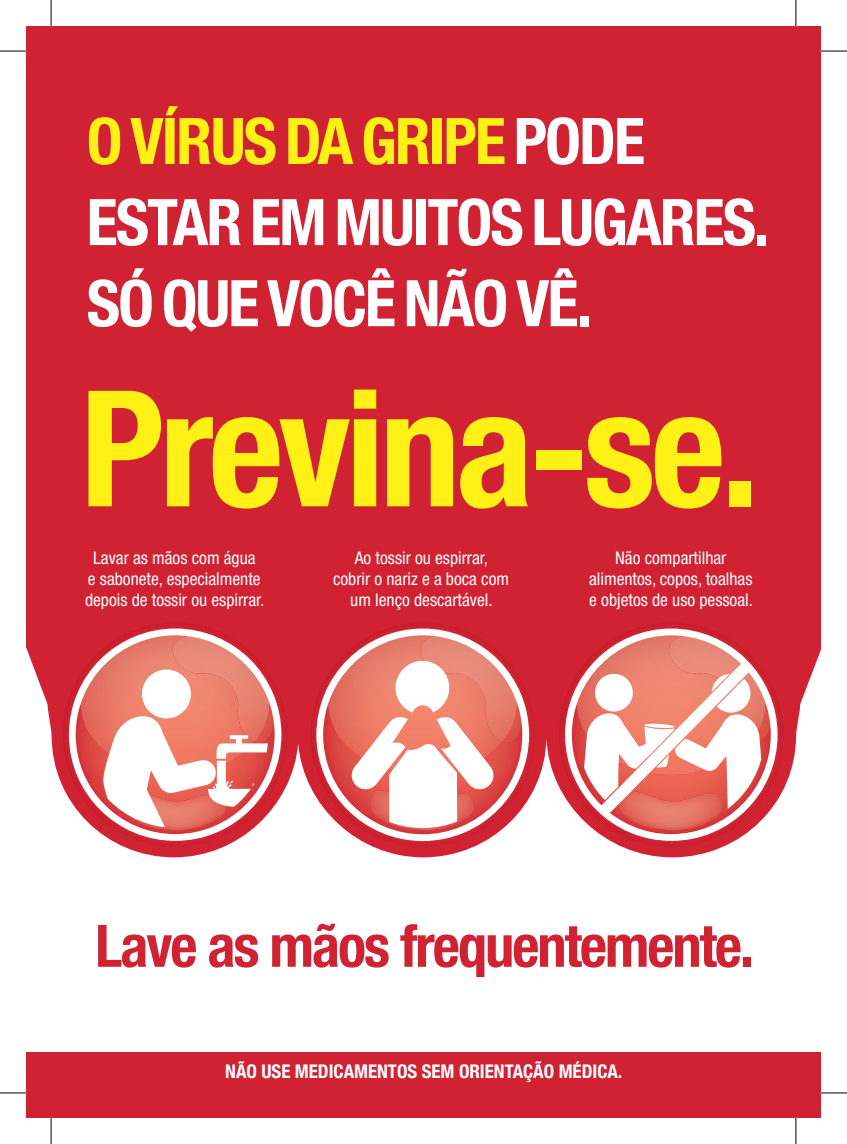
<style>
.page{position:relative;width:847px;height:1144px;background:#fff}
.page>*{position:absolute;margin:0;border:0;box-sizing:border-box;transform-origin:0 0}
.t1{font:700 condensed 161.7px "Helvetica Neue";color:#fff116}
.t2{font:700 condensed 64.4px/81px "Helvetica Neue";letter-spacing:-.03em;color:#fff}
.t3{font:700 condensed 58.45px "Helvetica Neue";letter-spacing:-.035em;color:#d12233}
.t4{font:700 condensed 18.72px "Helvetica Neue";color:#fff}
.t5{font:condensed 17.5px/21px "Helvetica Neue";color:#fff;text-align:center}
.s1{color:#fff116}
</style>
<div class="page">
<div style="left:26px;top:26px;width:794px;height:831px;background:#d12233"></div>
<div style="left:26px;top:1053px;width:794px;height:65px;background:#d12233"></div>
<svg style="left:63px;top:623px;width:224px;height:224px"></svg>
<svg style="left:69px;top:628px;width:212px;height:213px"></svg>
<svg style="left:103px;top:669px;width:165px;height:159px"></svg>
<svg style="left:310px;top:623px;width:224px;height:224px"></svg>
<svg style="left:316px;top:628px;width:213px;height:213px"></svg>
<svg style="left:350px;top:661px;width:145px;height:167px"></svg>
<svg style="left:559px;top:623px;width:224px;height:224px"></svg>
<svg style="left:565px;top:628px;width:212px;height:213px"></svg>
<svg style="left:581px;top:663px;width:183px;height:165px"></svg>
<svg style="left:0;top:51px;width:26px;height:1px"></svg>
<svg style="left:820px;top:51px;width:26px;height:1px"></svg>
<svg style="left:0;top:1092px;width:26px;height:1px"></svg>
<svg style="left:820px;top:1092px;width:26px;height:1px"></svg>
<svg style="left:51px;top:0;width:1px;height:26px"></svg>
<svg style="left:51px;top:1118px;width:1px;height:26px"></svg>
<svg style="left:795px;top:0;width:1px;height:26px"></svg>
<svg style="left:795px;top:1118px;width:1px;height:26px"></svg>
<h2 class="t2" style="left:87px;top:100px;width:684px"><span class="s1">O VÍRUS DA GRIPE</span>PODE<br>ESTAR EM MUITOS LUGARES.<br>SÓ QUE VOCÊ NÃO VÊ.</h2>
<h1 class="t1" style="left:80px;top:351px;width:680px">PREVINA-SE.</h1>
<p class="t5" style="left:85px;top:547px;width:181px">Lavar as mãos com água<br>e sabonete, especialmente depois de tossir ou espirrar.</p>
<p class="t5" style="left:333px;top:547px;width:177px">Ao tossir ou espirrar,<br>cobrir o nariz e a boca com um lenço descartável.</p>
<p class="t5" style="left:589px;top:547px;width:165px">Não compartilhar alimentos, copos, toalhas e objetos de uso pessoal.</p>
<h3 class="t3" style="left:95px;top:910px;width:660px">LAVE AS MÃOS FREQUENTEMENTE.</h3>
<p class="t4" style="left:225px;top:1060px;width:398px">NÃO USE MEDICAMENTOS SEM ORIENTAÇÃO MÉDICA.</p>
</div>
